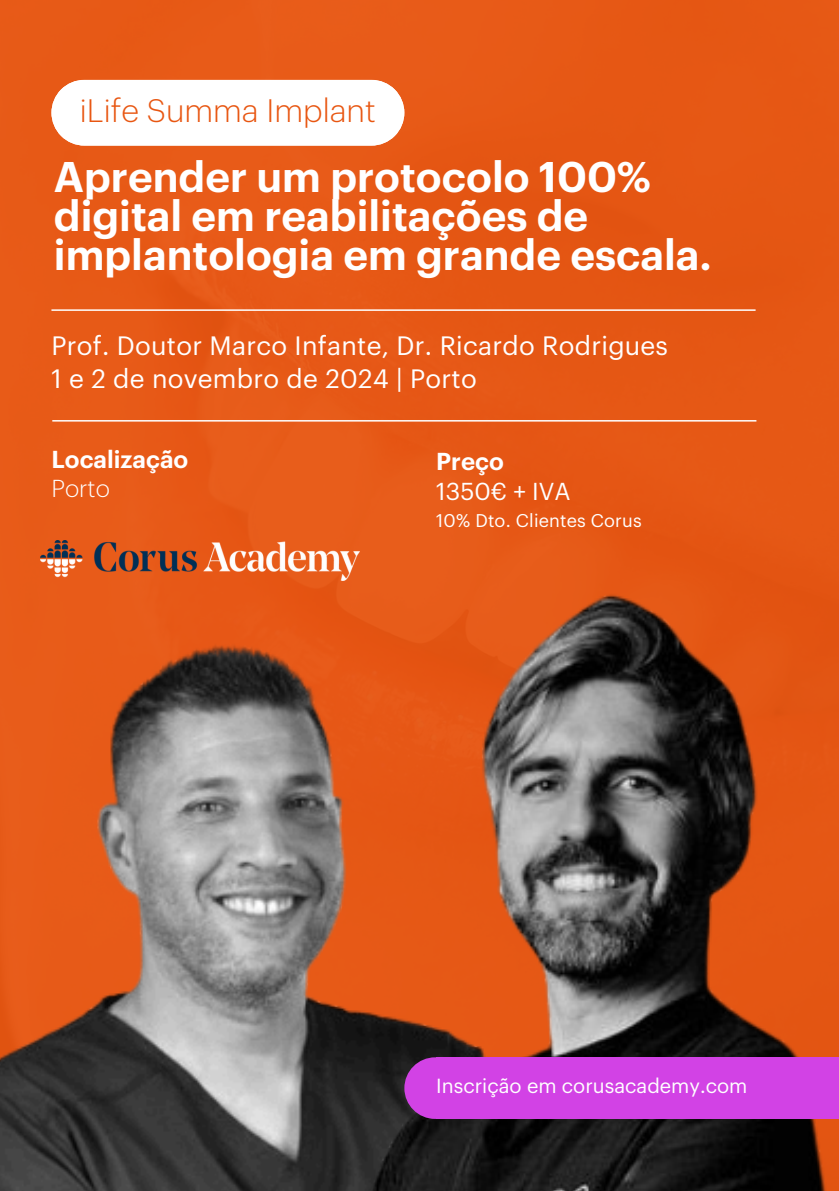
<style>
.page{position:relative;width:839px;height:1191px;background:#fff}
.page>*{position:absolute;margin:0;border:0;box-sizing:border-box;transform-origin:0 0}
.t1{font:600 42px/39px "Graphik";color:#fff}
.t2{font:300 31.8px "Graphik";color:#e85611}
.t3{font:26px/33px "Graphik";letter-spacing:.01em;color:#fff}
.t4{font:600 24px/28.4px "Graphik";color:#fff}
.t5{font:24px/30px "Graphik";color:#fff}
.t6{font:20px "Graphik";color:#fff}
.t7{font:18px "Graphik";letter-spacing:.01em;color:#fff}
.s1{font-weight:300}
.s2{font-weight:600}
</style>
<div class="page">
<div style="left:0;top:0;width:838px;height:1191px;background:#e85611"></div>
<img style="left:0;top:448px;width:221px;height:743px">
<img style="left:221px;top:434px;width:606px;height:757px">
<div style="left:404px;top:1057px;width:62px;height:62px;background:#d242e5;border-radius:50%"></div>
<div style="left:436px;top:1057px;width:402px;height:62px;background:#d242e5"></div>
<hr style="left:51px;top:309px;width:704px;height:2px;background:#fff">
<hr style="left:52px;top:420px;width:704px;height:2px;background:#fff">
<div style="left:51px;top:80px;width:353px;height:66px;background:#fff"></div>
<img style="left:40px;top:540px;width:320px;height:41px">
<h3 class="t2" style="left:80px;top:96px;width:297px">iLife Summa Implant</h3>
<p class="t1" style="left:54px;top:159px;width:659px">Aprender um protocolo 100% digital em reabilitações de implantologia em grande escala.</p>
<h3 class="t3" style="left:51px;top:330px;width:618px">Prof. Doutor Marco Infante, Dr. Ricardo Rodrigues<br>1 e 2 de novembro de 2024 | Porto</h3>
<p class="t4" style="left:51px;top:446px;width:138px">Localização<br><span class="s1">Porto</span></p>
<p class="t5" style="left:436px;top:447px;width:136px"><span class="s2">Preço<br></span>1350€ + IVA</p>
<p class="t7" style="left:436px;top:512px;width:207px">10% Dto. Clientes Corus</p>
<h3 class="t6" style="left:436px;top:1076px;width:312px">Inscrição em corusacademy.com</h3>
</div>
